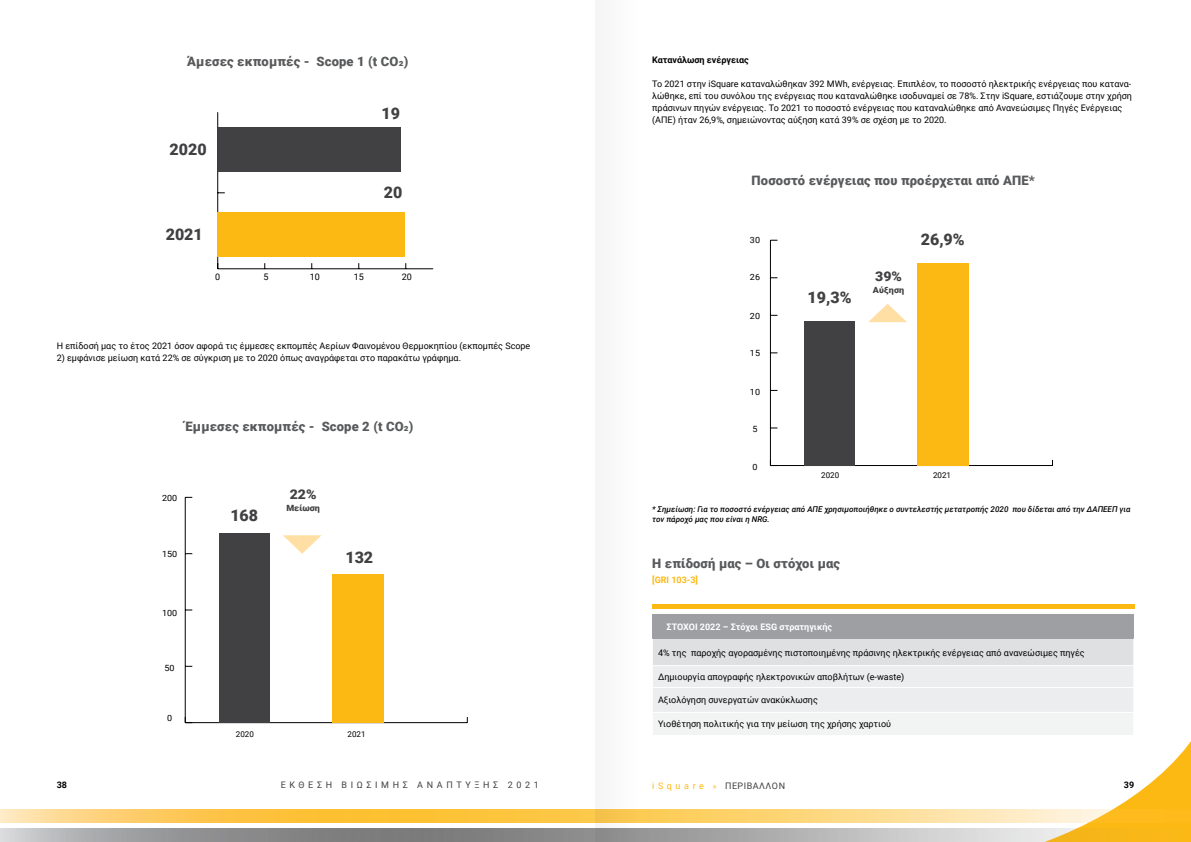
<style>
.page{position:relative;width:1191px;height:842px;background:#fff}
.page>*{position:absolute;margin:0;border:0;box-sizing:border-box;transform-origin:0 0}
.t1{font:900 16px "Roboto";color:#414042}
.t2{font:900 13.4px "Roboto";color:#414042;scale:1.05 1}
.t3{font:900 13px "Roboto";letter-spacing:.01em;color:#58595b}
.t4{font:9px/12px "Roboto";color:#000}
.t5{font:700 9px "Roboto";color:#fff}
.t6{font:9px "Roboto";letter-spacing:.4em;color:#414042}
.t7{font:700 9px "Roboto";color:#000}
.t8{font:9px "Roboto";letter-spacing:.055em;color:#414042}
.t9{font:700 9px "Roboto";color:#fdb913}
.t10{font:8.6px "Roboto";color:#000;scale:1.05 1}
.t11{font:900 8.6px "Roboto";color:#414042;scale:1.05 1}
.t12{font:italic 500 8px/10px "Roboto";color:#000}
.t13{font:8px "Roboto";color:#000}
.s1{color:#fdb913}
.s2{font-size:8px;color:#fdb913}
</style>
<div class="page">
<svg style="left:0;top:828px;width:595px;height:14px;background:#919192"></svg>
<svg style="left:0;top:810px;width:595px;height:12px;background:#fdc852"></svg>
<div style="left:595px;top:0;width:57px;height:842px;background:#fafafa"></div>
<hr style="left:185px;top:722px;width:282px;height:1px;background:#000">
<hr style="left:185px;top:497px;width:1px;height:226px;background:#000">
<div style="left:332px;top:574px;width:51px;height:149px;background:#fdb913"></div>
<div style="left:219px;top:533px;width:51px;height:190px;background:#414042"></div>
<svg style="left:283px;top:535px;width:38px;height:19px"></svg>
<svg style="left:868px;top:304px;width:39px;height:19px"></svg>
<hr style="left:770px;top:465px;width:282px;height:1px;background:#000">
<hr style="left:770px;top:240px;width:1px;height:225px;background:#000">
<div style="left:917px;top:263px;width:51px;height:202px;background:#fdb913"></div>
<div style="left:804px;top:321px;width:50px;height:144px;background:#414042"></div>
<hr style="left:652px;top:604px;width:482px;height:4px;background:#fdb913">
<div style="left:652px;top:614px;width:481px;height:25px;background:#9d9fa2"></div>
<svg style="left:652px;top:639px;width:539px;height:203px"></svg>
<hr style="left:218px;top:268px;width:215px;height:1px;background:#000">
<hr style="left:217px;top:112px;width:1px;height:157px;background:#000">
<div style="left:218px;top:212px;width:187px;height:45px;background:#fdb913"></div>
<div style="left:218px;top:127px;width:182px;height:45px;background:#414042"></div>
<p class="t3" style="left:187px;top:53px;width:222px">Άμεσες εκπομπές - Scope 1 (t CO2)</p>
<p class="t1" style="left:381px;top:102px;width:20px">19</p>
<p class="t1" style="left:170px;top:138px;width:39px">2020</p>
<p class="t1" style="left:166px;top:223px;width:39px">2021</p>
<p class="t1" style="left:384px;top:181px;width:20px">20</p>
<p class="t4" style="left:215px;top:270px;width:7px">0</p>
<p class="t4" style="left:263px;top:270px;width:7px">5</p>
<p class="t4" style="left:310px;top:270px;width:12px">10</p>
<p class="t4" style="left:354px;top:270px;width:12px">15</p>
<p class="t4" style="left:402px;top:270px;width:12px">20</p>
<p class="t4" style="left:57px;top:340px;width:475px">Η επίδοσή μας το έτος 2021 όσον αφορά τις έμμεσες εκπομπές Αερίων Φαινομένου Θερμοκηπίου (εκπομπές Scope</p>
<p class="t4" style="left:57px;top:352px;width:406px">2) εμφάνισε μείωση κατά 22% σε σύγκριση με το 2020 όπως αναγράφεται στο παρακάτω γράφημα.</p>
<p class="t3" style="left:185px;top:417px;width:229px">Έμμεσες εκπομπές - Scope 2 (t CO2)</p>
<p class="t10" style="left:162px;top:492px;width:16px">200</p>
<p class="t10" style="left:162px;top:548px;width:16px">150</p>
<p class="t10" style="left:162px;top:607px;width:16px">100</p>
<p class="t10" style="left:164px;top:662px;width:11px">50</p>
<p class="t10" style="left:167px;top:712px;width:6px">0</p>
<p class="t1" style="left:230px;top:504px;width:29px">168</p>
<p class="t2" style="left:290px;top:485px;width:27px">22%</p>
<p class="t11" style="left:286px;top:502px;width:34px">Mείωση</p>
<p class="t1" style="left:345px;top:546px;width:29px">132</p>
<p class="t13" style="left:236px;top:729px;width:19px">2020</p>
<p class="t13" style="left:347px;top:729px;width:19px">2021</p>
<p class="t7" style="left:652px;top:54px;width:98px">Κατανάλωση ενέργειας</p>
<p class="t4" style="left:652px;top:78px;width:481px">Το 2021 στην iSquare καταναλώθηκαν 392 MWh, ενέργειας. Επιπλέον, το ποσοστό ηλεκτρικής ενέργειας που κατανα&shy;λώθηκε, επί του συνόλου της ενέργειας που καταναλώθηκε ισοδυναμεί σε 78%. Στην iSquare, εστιάζουμε στην χρήση πράσινων πηγών ενέργειας. Το 2021 το ποσοστό ενέργειας που καταναλώθηκε από Ανανεώσιμες Πηγές Ενέργειας (ΑΠΕ) ήταν 26,9%, σημειώνοντας αύξηση κατά 39% σε σχέση με το 2020.</p>
<p class="t3" style="left:751px;top:171px;width:285px">Ποσοστό ενέργειας που προέρχεται από ΑΠΕ*</p>
<p class="t10" style="left:750px;top:234px;width:11px">30</p>
<p class="t10" style="left:750px;top:271px;width:11px">26</p>
<p class="t10" style="left:750px;top:309px;width:11px">20</p>
<p class="t10" style="left:750px;top:347px;width:11px">15</p>
<p class="t10" style="left:750px;top:386px;width:11px">10</p>
<p class="t10" style="left:752px;top:423px;width:6px">5</p>
<p class="t10" style="left:752px;top:461px;width:6px">0</p>
<p class="t1" style="left:807px;top:286px;width:45px">19,3%</p>
<p class="t2" style="left:875px;top:267px;width:27px">39%</p>
<p class="t11" style="left:873px;top:283px;width:31px">Aύξηση</p>
<p class="t1" style="left:920px;top:228px;width:45px">26,9%</p>
<p class="t13" style="left:821px;top:469px;width:19px">2020</p>
<p class="t13" style="left:933px;top:469px;width:19px">2021</p>
<p class="t12" style="left:652px;top:504px;width:480px">* Σημείωση: Για τo ποσοστό ενέργειας από ΑΠΕ χρησιμοποιήθηκε ο συντελεστής μετατροπής 2020 που δίδεται από την ΔΑΠΕΕΠ για τον πάροχό μας που είναι η NRG.</p>
<p class="t3" style="left:652px;top:554px;width:189px">Η επίδοσή μας – Οι στόχοι μας</p>
<p class="t9" style="left:652px;top:573px;width:47px">[GRI 103-3]</p>
<p class="t5" style="left:666px;top:620px;width:167px">ΣΤΟΧΟΙ 2022 – Στόχοι ESG στρατηγικής</p>
<p class="t4" style="left:658px;top:646px;width:428px">4% της παροχής αγορασμένης πιστοποιημένης πράσινης ηλεκτρικής ενέργειας από ανανεώσιμες πηγές</p>
<p class="t4" style="left:658px;top:670px;width:248px">Δημιουργία απογραφής ηλεκτρονικών αποβλήτων (e-waste)</p>
<p class="t4" style="left:658px;top:694px;width:161px">Αξιολόγηση συνεργατών ανακύκλωσης</p>
<p class="t4" style="left:658px;top:718px;width:235px">Υιοθέτηση πολιτικής για την μείωση της χρήσης χαρτιού</p>
<p class="t7" style="left:57px;top:778px;width:12px">38</p>
<p class="t6" style="left:281px;top:778px;width:259px">ΕΚΘΕΣΗ ΒΙΩΣΙΜΗΣ ΑΝΑΠΤΥΞΗΣ 2021</p>
<p class="t8" style="left:652px;top:779px;width:134px"><span class="s1">i S q u a r e</span> <span class="s2">»</span> ΠΕΡΙΒΆΛΛΟΝ</p>
<p class="t7" style="left:1124px;top:778px;width:12px">39</p>
</div>
